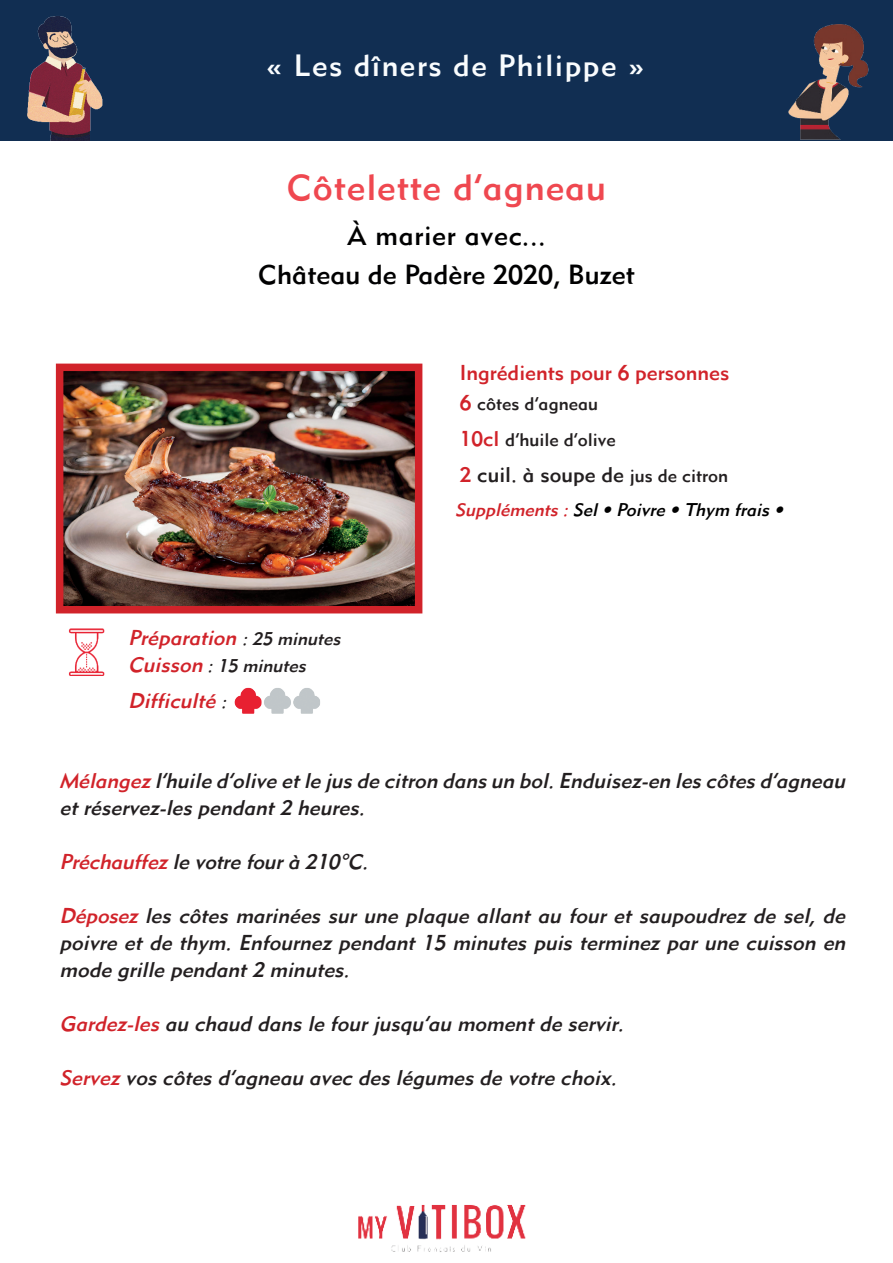
<style>
.page{position:relative;width:893px;height:1263px;background:#fff}
.page>*{position:absolute;margin:0;border:0;box-sizing:border-box;transform-origin:0 0}
.t1{font:36px "Metro Medium LT Two";letter-spacing:.025em;color:#ef4850}
.t2{font:30px "Metro Medium LT Two";letter-spacing:.05em;color:#f9fcfe}
.t3{font:27px/39px "Metro Medium LT Two";color:#000001;text-align:center}
.t4{font:italic 21px/27px "Metro Medium LT Two";color:#231f20}
.t5{font:italic 21px "Metro Medium LT Two";color:#d1232a}
.t6{font:21px "Metro Medium LT Two";color:#d1232a}
.t7{font:21px "Metro Medium LT Two";color:#231f20}
.t8{font:italic 18px "Metro Medium LT Two";color:#000}
.t9{font:18px/36px "Metro Medium LT Two";color:#231f20}
.t10{font:italic 18px "Metro Medium LT Two";color:#231f20}
.s1{font-size:21px;color:#d1232a}
.s2{color:#d1232a}
.s3{font-size:18px}
.s4{font-size:18px;color:#231f20}
</style>
<div class="page">
<div style="left:0;top:0;width:893px;height:140px;background:#112e52"></div>
<img style="left:27px;top:16px;width:76px;height:124px">
<img style="left:788px;top:24px;width:81px;height:116px">
<img style="left:358px;top:1205px;width:168px;height:47px">
<img style="left:65px;top:373px;width:348px;height:231px">
<div style="left:56px;top:364px;width:366px;height:249px;border:8px solid #d1232a"></div>
<img style="left:234px;top:687px;width:86px;height:27px">
<img style="left:68px;top:628px;width:37px;height:48px">
<h2 class="t2" style="left:266px;top:47px;width:380px">« Les dîners de Philippe »</h2>
<h1 class="t1" style="left:287px;top:166px;width:321px">Côtelette d’agneau</h1>
<p class="t3" style="left:258px;top:216px;width:378px">À marier avec...<br>Château de Padère 2020, Buzet</p>
<p class="t6" style="left:460px;top:360px;width:271px">Ingrédients pour 6 personnes</p>
<p class="t9" style="left:460px;top:385px;width:157px"><span class="s1">6</span> côtes d’agneau<br><span class="s1">10cl</span> d’huile d’olive</p>
<p class="t7" style="left:460px;top:462px;width:270px"><span class="s2">2</span> cuil. à soupe de <span class="s3">jus de citron</span></p>
<p class="t5" style="left:128px;top:625px;width:218px">Préparation <span class="s4">:25 minutes</span></p>
<p class="t10" style="left:128px;top:655px;width:184px"><span class="s1">Cuisson</span> :15 minutes</p>
<p class="t5" style="left:128px;top:688px;width:104px">Difficulté <span class="s4">:</span></p>
<p class="t8" style="left:455px;top:499px;width:334px"><span class="s2">Suppléments:</span>Sel• Poivre • Thym frais•</p>
<p class="t4" style="left:60px;top:767px;width:793px"><span class="s2">Mélangez</span>l’huile d’olive etle jusde citron dansun bol.Enduisez-en lescôtesd’agneau etréservez-lespendant2 heures.</p>
<p class="t4" style="left:60px;top:848px;width:315px"><span class="s2">Préchauffez</span>le votre fourà 210°C.</p>
<p class="t4" style="left:60px;top:902px;width:793px;text-align:justify"><span class="s2">Déposez</span> les côtes marinées sur une plaque allant au four et saupoudrez de sel, de poivre et de thym. Enfournez pendant 15 minutes puis terminez par une cuisson en mode grille pendant2 minutes.</p>
<p class="t4" style="left:60px;top:1010px;width:571px"><span class="s2">Gardez-les</span>au chaud dansle fourjusqu’au momentde servir.</p>
<p class="t4" style="left:60px;top:1064px;width:564px"><span class="s2">Servez</span>voscôtesd’agneau avec deslégumesde votre choix.</p>
</div>
